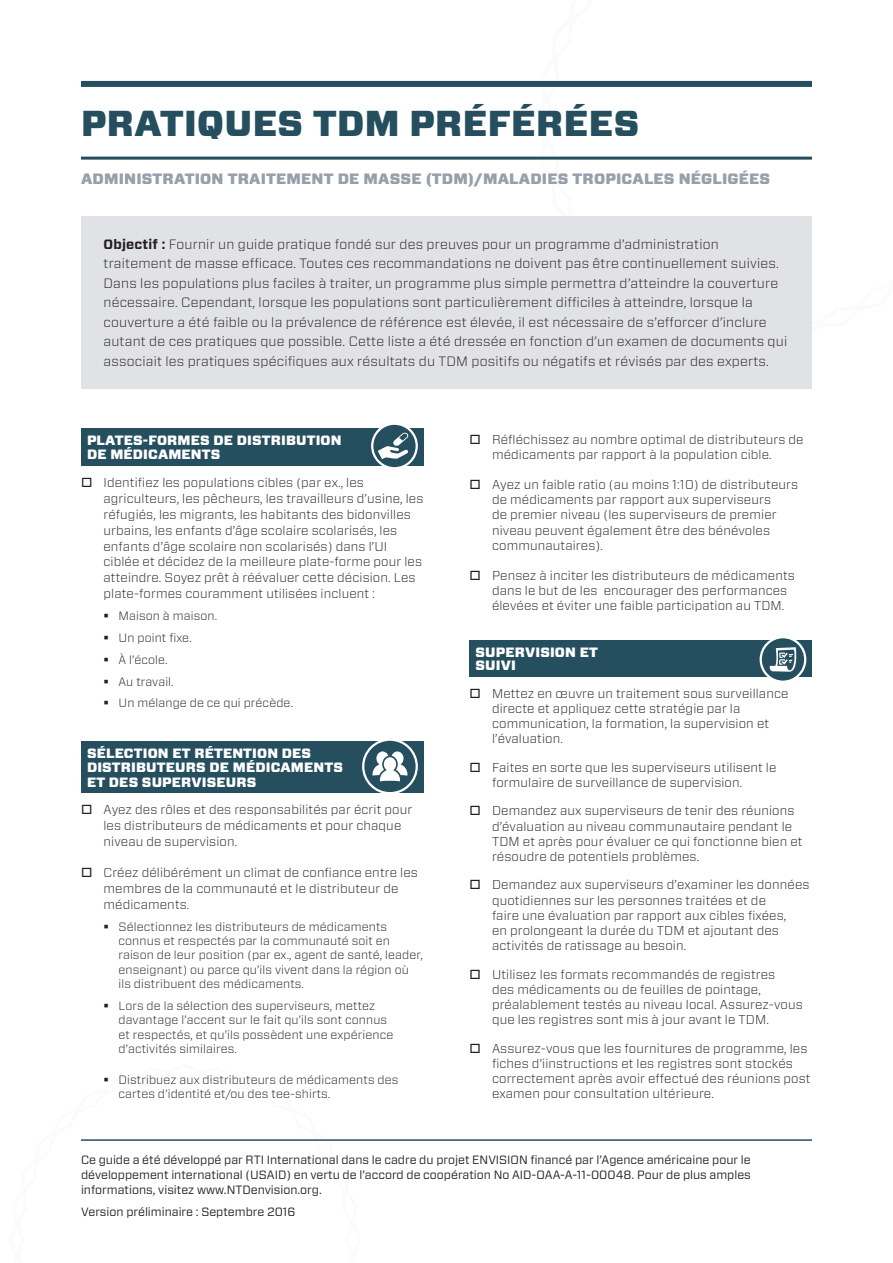
<style>
.page{position:relative;width:893px;height:1263px;background:#fff}
.page>*{position:absolute;margin:0;border:0;box-sizing:border-box;transform-origin:0 0}
.t1{font:900 36px "Forza";letter-spacing:.01em;color:#254f5e}
.t2{font:900 15px "Forza";letter-spacing:.01em;color:#97a0aa}
.t3{font:300 13.5px/19.5px "Forza";letter-spacing:.015em;color:#231f20}
.SubHead{font:900 13.5px/14.4px "Forza";letter-spacing:.01em;color:#fff}
.Paragraph_Style_1{font:300 12.75px/15.1px "Forza";letter-spacing:.01em;color:#231f20}
.SubBullets{font:300 12px/14.4px "Forza";letter-spacing:.01em;color:#231f20}
.Paragraph_Style_1-2{font:12px/15px "Forza";color:#231f20;text-align:justify}
.s1{font-weight:700}
</style>
<div class="page">
<svg style="left:536px;top:80px;width:276px;height:77px"></svg>
<div style="left:81px;top:81px;width:731px;height:6px;background:#254f5e"></div>
<hr style="left:81px;top:1139px;width:731px;height:2px;background:#254f5e">
<hr style="left:81px;top:157px;width:731px;height:3px;background:#254f5e">
<div style="left:81px;top:216px;width:731px;height:172px;background:#e1e2e5"></div>
<div style="left:81px;top:428px;width:342px;height:37px;background:#254f5e"></div>
<div style="left:81px;top:741px;width:342px;height:51px;background:#254f5e"></div>
<div style="left:469px;top:640px;width:343px;height:36px;background:#254f5e"></div>
<svg style="left:363px;top:740px;width:54px;height:53px"></svg>
<div style="left:362px;top:738px;width:56px;height:56px;border:2px solid #fff;border-radius:50%"></div>
<svg style="left:372px;top:751px;width:35px;height:30px"></svg>
<svg style="left:761px;top:637px;width:44px;height:45px"></svg>
<div style="left:760px;top:636px;width:46px;height:47px;border:2px solid #fff;border-radius:50%"></div>
<svg style="left:769px;top:647px;width:28px;height:25px"></svg>
<svg style="left:372px;top:424px;width:45px;height:44px"></svg>
<div style="left:371px;top:423px;width:47px;height:46px;border:2px solid #fff;border-radius:50%"></div>
<svg style="left:378px;top:432px;width:31px;height:27px"></svg>
<p class="t1" style="left:81px;top:99px;width:560px">PRATIQUES TDM PRÉFÉRÉES</p>
<p class="t2" style="left:81px;top:168px;width:691px">ADMINISTRATION TRAITEMENT DE MASSE (TDM)/MALADIES TROPICALES NÉGLIGÉES</p>
<p class="t3" style="left:104px;top:234px;width:685px"><span class="s1">Objectif :</span> Fournir un guide pratique fondé sur des preuves pour un programme d’administration traitement de masse efficace. Toutes ces recommandations ne doivent pas être continuellement suivies.<br>Dans les populations plus faciles à traiter, un programme plus simple permettra d’atteindre la couverture nécessaire. Cependant, lorsque les populations sont particulièrement difficiles à atteindre, lorsque la couverture a été faible ou la prévalence de référence est élevée, il est nécessaire de s’efforcer d’inclure autant de ces pratiques que possible. Cette liste a été dressée en fonction d’un examen de documents qui associait les pratiques spécifiques aux résultats du TDM positifs ou négatifs et révisés par des experts.</p>
<p class="SubHead" style="left:87px;top:433px;width:256px">PLATES-FORMES DE DISTRIBUTION<br>DE MÉDICAMENTS</p>
<p class="Paragraph_Style_1" style="left:104px;top:474px;width:321px;line-height:15.9px;text-indent:-22px">□ Identifiez les populations cibles (par ex., les agriculteurs, les pêcheurs, les travailleurs d’usine, les réfugiés, les migrants, les habitants des bidonvilles urbains, les enfants d’âge scolaire scolarisés, les enfants d’âge scolaire non scolarisés) dans l’UI ciblée et décidez de la meilleure plate-forme pour les atteindre. Soyez prêt à réévaluer cette décision. Les plate-formes couramment utilisées incluent :</p>
<p class="SubBullets" style="left:104px;top:608px;width:115px">▪ Maison à maison.</p>
<p class="SubBullets" style="left:104px;top:630px;width:90px">▪ Un point fixe.</p>
<p class="SubBullets" style="left:104px;top:652px;width:66px">▪ À l’école.</p>
<p class="SubBullets" style="left:104px;top:674px;width:72px">▪ Au travail.</p>
<p class="SubBullets" style="left:104px;top:696px;width:191px">▪ Un mélange de ce qui précède.</p>
<p class="SubHead" style="left:87px;top:746px;width:257px">SÉLECTION ET RÉTENTION DES<br>DISTRIBUTEURS DE MÉDICAMENTS<br>ET DES SUPERVISEURS</p>
<p class="Paragraph_Style_1" style="left:104px;top:802px;width:310px;line-height:15.9px;text-indent:-22px">□ Ayez des rôles et des responsabilités par écrit pour les distributeurs de médicaments et pour chaque niveau de supervision.</p>
<p class="Paragraph_Style_1" style="left:104px;top:864px;width:316px;line-height:15.9px;text-indent:-22px">□ Créez délibérément un climat de confiance entre les membres de la communauté et le distributeur de médicaments.</p>
<p class="SubBullets" style="left:118px;top:919px;width:306px;text-indent:-15px">▪ Sélectionnez les distributeurs de médicaments connus et respectés par la communauté soit en raison de leur position (par ex., agent de santé, leader, enseignant) ou parce qu’ils vivent dans la région où ils distribuent des médicaments.</p>
<p class="SubBullets" style="left:118px;top:998px;width:276px;text-indent:-15px">▪ Lors de la sélection des superviseurs, mettez davantage l’accent sur le fait qu’ils sont connus et respectés, et qu’ils possèdent une expérience d’activités similaires.</p>
<p class="SubBullets" style="left:118px;top:1072px;width:281px;text-indent:-15px">▪ Distribuez aux distributeurs de médicaments des cartes d’identité et/ou des tee-shirts.</p>
<p class="Paragraph_Style_1" style="left:492px;top:431px;width:313px;text-indent:-22px">□ Réfléchissez au nombre optimal de distributeurs de médicaments par rapport à la population cible.</p>
<p class="Paragraph_Style_1" style="left:492px;top:477px;width:308px;text-indent:-22px">□ Ayez un faible ratio (au moins 1:10) de distributeurs de médicaments par rapport aux superviseurs<br>de premier niveau (les superviseurs de premier niveau peuvent également être des bénévoles communautaires).</p>
<p class="Paragraph_Style_1" style="left:492px;top:567px;width:304px;text-indent:-22px">□ Pensez à inciter les distributeurs de médicaments dans le but de les encourager des performances élevées et éviter une faible participation au TDM.</p>
<p class="SubHead" style="left:475px;top:645px;width:124px;line-height:13.6px">SUPERVISION ET<br>SUIVI</p>
<p class="Paragraph_Style_1" style="left:492px;top:685px;width:298px;text-indent:-22px">□ Mettez en œuvre un traitement sous surveillance directe et appliquez cette stratégie par la communication, la formation, la supervision et l’évaluation.</p>
<p class="Paragraph_Style_1" style="left:492px;top:759px;width:286px;text-indent:-22px">□ Faites en sorte que les superviseurs utilisent le formulaire de surveillance de supervision.</p>
<p class="Paragraph_Style_1" style="left:492px;top:803px;width:312px;text-indent:-22px">□ Demandez aux superviseurs de tenir des réunions d’évaluation au niveau communautaire pendant le TDM et après pour évaluer ce qui fonctionne bien et résoudre de potentiels problèmes.</p>
<p class="Paragraph_Style_1" style="left:492px;top:877px;width:319px;text-indent:-22px">□ Demandez aux superviseurs d’examiner les données quotidiennes sur les personnes traitées et de<br>faire une évaluation par rapport aux cibles fixées,<br>en prolongeant la durée du TDM et ajoutant des activités de ratissage au besoin.</p>
<p class="Paragraph_Style_1" style="left:492px;top:966px;width:312px;text-indent:-22px">□ Utilisez les formats recommandés de registres<br>des médicaments ou de feuilles de pointage, préalablement testés au niveau local. Assurez-vous que les registres sont mis à jour avant le TDM.</p>
<p class="Paragraph_Style_1" style="left:492px;top:1040px;width:320px;text-indent:-22px">□ Assurez-vous que les fournitures de programme, les fiches d’iinstructions et les registres sont stockés correctement après avoir effectué des réunions post examen pour consultation ultérieure.</p>
<p class="Paragraph_Style_1-2" style="left:81px;top:1152px;width:671px">Ce guide a été développé par RTI International dans le cadre du projet ENVISION financé par l’Agence américaine pour le développement international (USAID) en vertu de l’accord de coopération No AID-OAA-A-11-00048. Pour de plus amples informations, visitez www.NTDenvision.org.</p>
<p class="Paragraph_Style_1-2" style="left:81px;top:1204px;width:216px">Version préliminaire : Septembre 2016</p>
</div>
